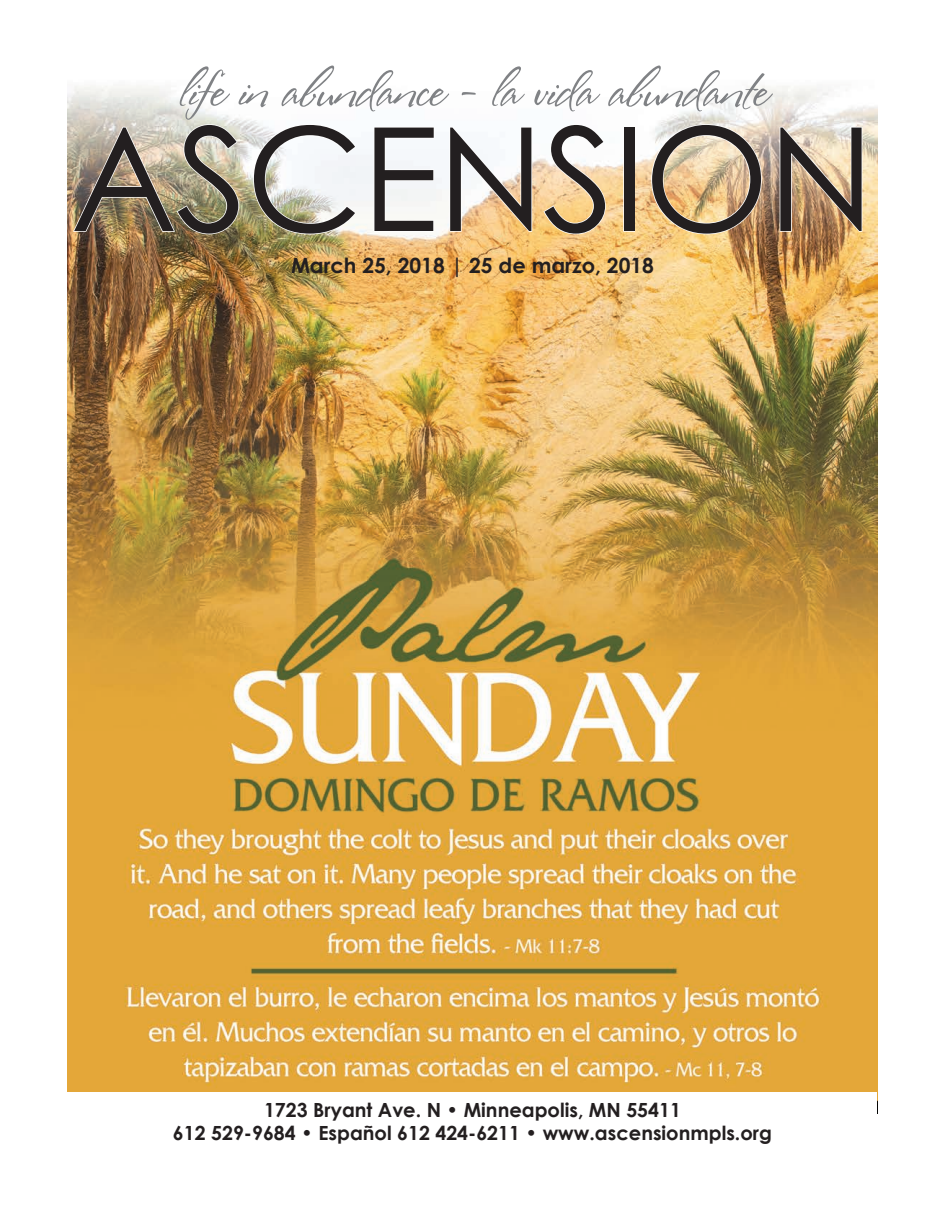
<style>
.page{position:relative;width:945px;height:1215px;background:#fff}
.page>*{position:absolute;margin:0;border:0;box-sizing:border-box;transform-origin:0 0}
.t1{font:144px "Century Gothic";letter-spacing:-.01em;color:#231f20}
.t2{font:51px "Stephanie Marie JF";color:#808285}
.t3{font:700 21px "Century Gothic";color:#231f20}
.t4{font:700 19.5px/22.5px "Century Gothic";color:#231f20;text-align:center}
</style>
<div class="page">
<img style="left:68px;top:85px;width:810px;height:1007px">
<img style="left:72px;top:123px;width:168px;height:112px">
<svg style="left:252px;top:123px;width:105px;height:112px"></svg>
<div style="left:373px;top:126px;width:62px;height:106px;background:#f6f8f8"></div>
<svg style="left:449px;top:126px;width:84px;height:106px"></svg>
<svg style="left:542px;top:123px;width:65px;height:112px"></svg>
<div style="left:623px;top:127px;width:12px;height:105px;border:2px solid #fff"></div>
<img style="left:651px;top:123px;width:111px;height:112px">
<img style="left:779px;top:126px;width:84px;height:106px">
<h2 class="t2" style="left:178px;top:58px;width:590px">life in abundance - la vida abundante</h2>
<h1 class="t1" style="left:71px;top:78px;width:805px">ASCENSION</h1>
<p class="t3" style="left:291px;top:249px;width:364px">March 25, 2018 | 25 de marzo, 2018</p>
<p class="t4" style="left:173px;top:1098px;width:601px">1723 Bryant Ave. N • Minneapolis, MN 55411<br>612 529-9684 • Español 612 424-6211 • www.ascensionmpls.org</p>
</div>
